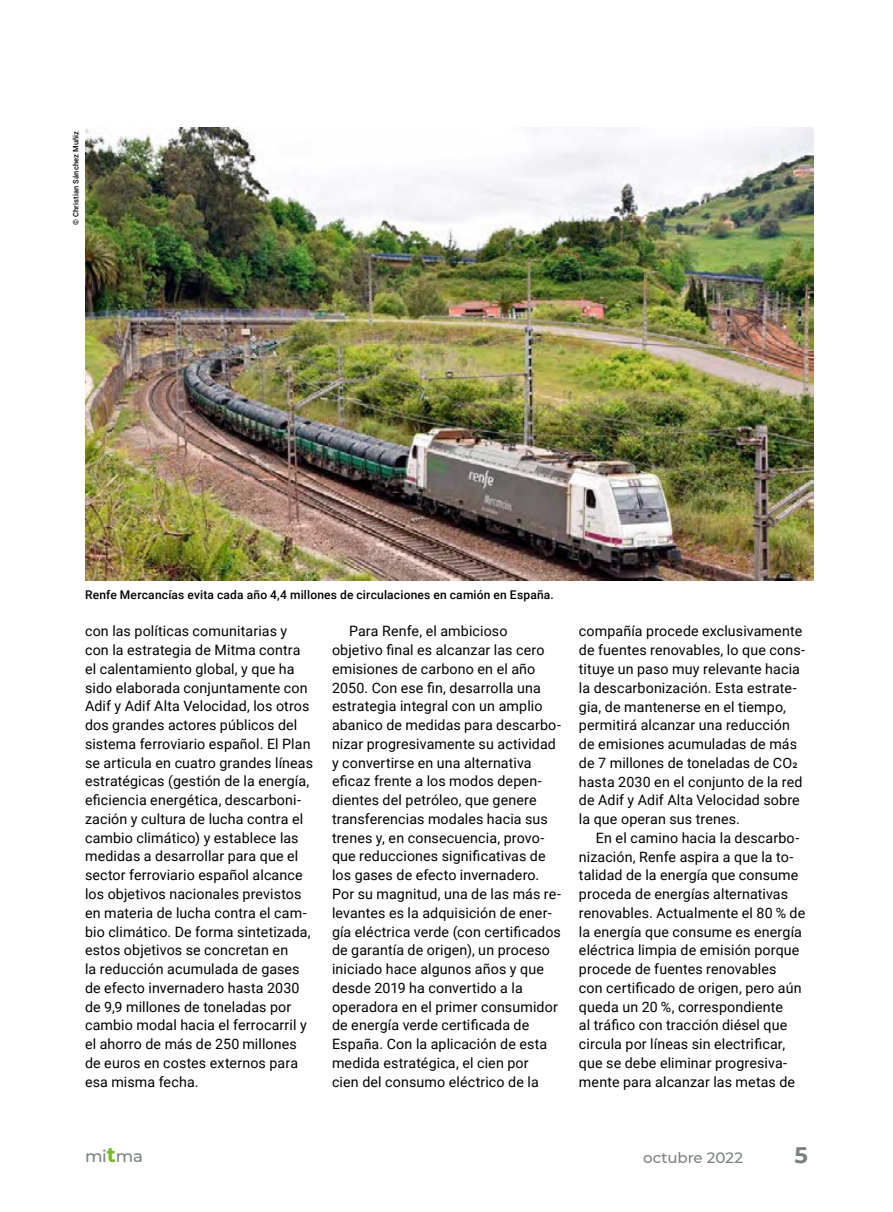
<style>
.page{position:relative;width:893px;height:1212px;background:#fff}
.page>*{position:absolute;margin:0;border:0;box-sizing:border-box;transform-origin:0 0}
.t1{font:700 22.5px "Montserrat";color:#7a8081}
.t2{font:500 16.5px "Montserrat";color:#7a8081}
.t3{font:500 15px "Montserrat";color:#7a8081}
.t4{font:14.25px/18.8px "Roboto";letter-spacing:.01em;color:#000}
.t5{font:500 12px "Roboto";letter-spacing:.015em;color:#000}
.t6{font:500 7.5px "Roboto";letter-spacing:.025em;color:#000}
.s1{font-weight:700;font-size:21px;color:#76b828}
</style>
<div class="page">
<img style="left:85px;top:128px;width:729px;height:453px">
<p class="t6" style="left:71px;top:225px;width:96px;rotate:-90deg">© Christian Sánchez Muñiz</p>
<p class="t5" style="left:85px;top:587px;width:470px">Renfe Mercancías evita cada año 4,4 millones de circulaciones en camión en España.</p>
<p class="t4" style="left:85px;top:621px;width:229px">con las políticas comunitarias y con la estrategia de Mitma contra el calentamiento global, y que ha sido elaborada conjuntamente con Adif y Adif Alta Velocidad, los otros dos grandes actores públicos del sistema ferroviario español. El Plan se articula en cuatro grandes líneas estratégicas (gestión de la energía, eficiencia energética, descarboni&shy;zación y cultura de lucha contra el cambio climático) y establece las medidas a desarrollar para que el sector ferroviario español alcance los objetivos nacionales previstos en materia de lucha contra el cam&shy;bio climático. De forma sintetizada, estos objetivos se concretan en<br>la reducción acumulada de gases de efecto invernadero hasta 2030 de 9,9 millones de toneladas por cambio modal hacia el ferrocarril y el ahorro de más de 250 millones de euros en costes externos para esa misma fecha.</p>
<p class="t4" style="left:332px;top:621px;width:230px;text-indent:17px">Para Renfe, el ambicioso objetivo final es alcanzar las cero emisiones de carbono en el año 2050. Con ese fin, desarrolla una estrategia integral con un amplio abanico de medidas para descarbo&shy;nizar progresivamente su actividad y convertirse en una alternativa eficaz frente a los modos depen&shy;dientes del petróleo, que genere transferencias modales hacia sus trenes y, en consecuencia, provo&shy;que reducciones significativas de los gases de efecto invernadero.<br>Por su magnitud, una de las más re&shy;levantes es la adquisición de ener&shy;gía eléctrica verde (con certificados de garantía de origen), un proceso iniciado hace algunos años y que desde 2019 ha convertido a la operadora en el primer consumidor de energía verde certificada de España. Con la aplicación de esta medida estratégica, el cien por<br>cien del consumo eléctrico de la</p>
<p class="t4" style="left:579px;top:621px;width:228px">compañía procede exclusivamente de fuentes renovables, lo que cons&shy;tituye un paso muy relevante hacia la descarbonización. Esta estrate&shy;gia, de mantenerse en el tiempo, permitirá alcanzar una reducción de emisiones acumuladas de más de 7 millones de toneladas de CO2 hasta 2030 en el conjunto de la red de Adif y Adif Alta Velocidad sobre la que operan sus trenes.</p>
<p class="t4" style="left:579px;top:828px;width:228px;text-indent:17px">En el camino hacia la descarbo&shy;nización, Renfe aspira a que la to&shy;talidad de la energía que consume proceda de energías alternativas renovables. Actualmente el 80 % de la energía que consume es energía eléctrica limpia de emisión porque procede de fuentes renovables<br>con certificado de origen, pero aún queda un 20 %, correspondiente<br>al tráfico con tracción diésel que circula por líneas sin electrificar, que se debe eliminar progresiva&shy;mente para alcanzar las metas de</p>
<p class="t2" style="left:85px;top:1144px;width:59px">mi<span class="s1">t</span>ma</p>
<p class="t3" style="left:643px;top:1147px;width:101px">octubre 2022</p>
<h1 class="t1" style="left:794px;top:1139px;width:15px">5</h1>
</div>
